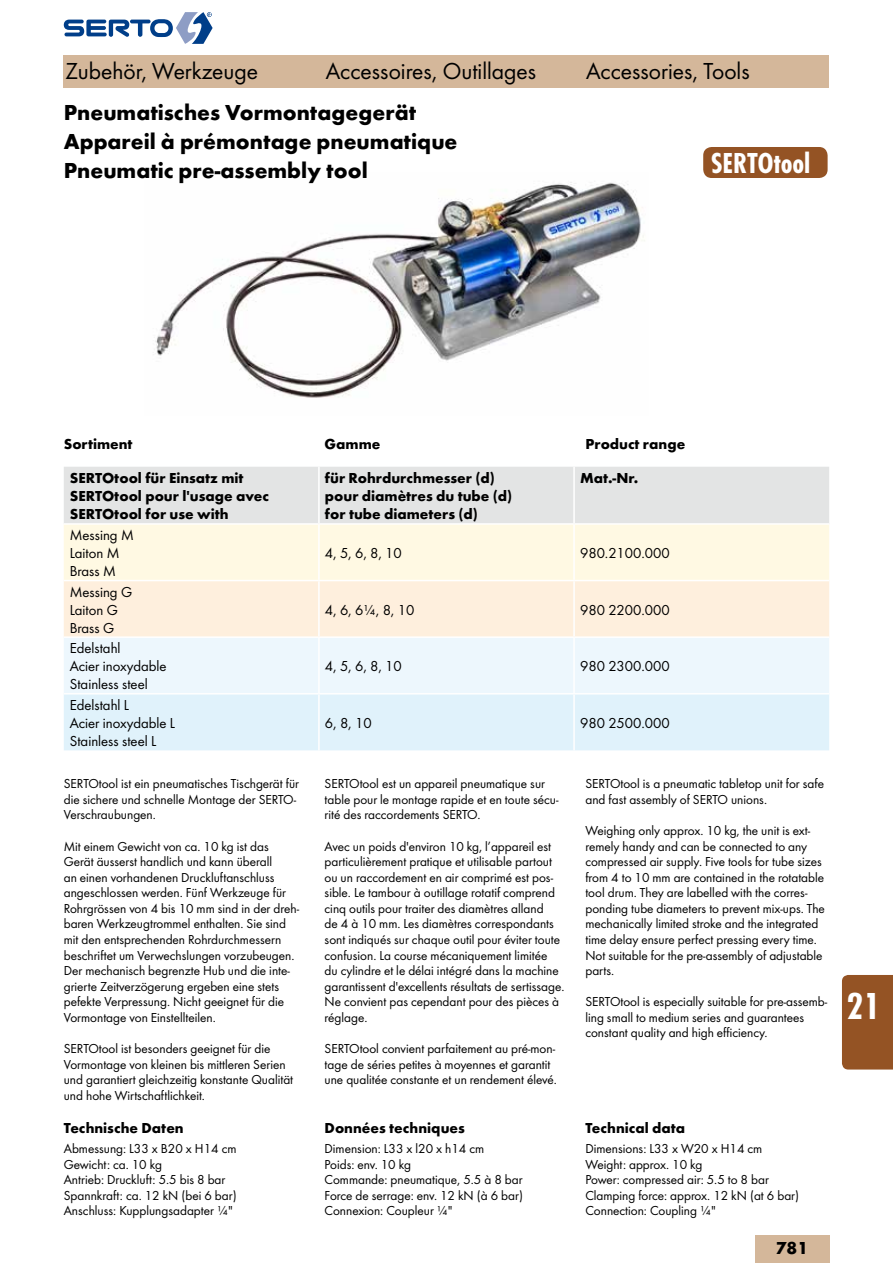
<style>
.page{position:relative;width:893px;height:1263px;background:#fff}
.page>*{position:absolute;margin:0;border:0;box-sizing:border-box;transform-origin:0 0}
.t1{font:700 39px "Futura Con";color:#fff}
.t2{font:700 30px "Futura Con";color:#fff}
.t3{font:24px "Futura Boo";color:#000}
.t4{font:700 22.5px/28.8px "Futura";color:#000}
.t5{font:700 18px "Futura";color:#000}
.t6{font:700 15px/18px "Futura";color:#000}
.t7{font:15px/18px "Futura Boo";color:#000}
.t8{font:13.5px/15.6px "Futura Boo";color:#000}
</style>
<div class="page">
<svg style="left:64px;top:12px;width:149px;height:32px"></svg>
<div style="left:64px;top:55px;width:765px;height:33px;background:#d4b79a"></div>
<img style="left:155px;top:182px;width:490px;height:216px">
<div style="left:703px;top:147px;width:125px;height:31px;background:#945324;border-radius:9px"></div>
<svg style="left:64px;top:467px;width:765px;height:283px;background:#eff1ec"></svg>
<hr style="left:318px;top:467px;width:2px;height:56px;background:#fff">
<hr style="left:573px;top:467px;width:2px;height:56px;background:#fff">
<hr style="left:64px;top:523px;width:255px;height:2px;background:#fff">
<hr style="left:319px;top:523px;width:255px;height:2px;background:#fff">
<hr style="left:318px;top:525px;width:2px;height:55px;background:#fff">
<hr style="left:574px;top:523px;width:255px;height:2px;background:#fff">
<hr style="left:573px;top:525px;width:2px;height:55px;background:#fff">
<hr style="left:64px;top:580px;width:255px;height:1px;background:#fff">
<hr style="left:319px;top:580px;width:255px;height:1px;background:#fff">
<hr style="left:318px;top:581px;width:2px;height:55px;background:#fff">
<hr style="left:574px;top:580px;width:255px;height:1px;background:#fff">
<hr style="left:573px;top:581px;width:2px;height:55px;background:#fff">
<hr style="left:64px;top:636px;width:255px;height:2px;background:#fff">
<hr style="left:319px;top:636px;width:255px;height:2px;background:#fff">
<hr style="left:318px;top:638px;width:2px;height:55px;background:#fff">
<hr style="left:574px;top:636px;width:255px;height:2px;background:#fff">
<hr style="left:573px;top:638px;width:2px;height:55px;background:#fff">
<hr style="left:64px;top:693px;width:255px;height:1px;background:#fff">
<hr style="left:319px;top:693px;width:255px;height:1px;background:#fff">
<hr style="left:318px;top:694px;width:2px;height:56px;background:#fff">
<hr style="left:574px;top:693px;width:255px;height:1px;background:#fff">
<hr style="left:573px;top:694px;width:2px;height:56px;background:#fff">
<div style="left:755px;top:1235px;width:74px;height:28px;background:#d4b79a"></div>
<div style="left:842px;top:975px;width:51px;height:94px;background:#945324"></div>
<h3 class="t3" style="left:65px;top:57px;width:194px">Zubehör, Werkzeuge</h3>
<h3 class="t3" style="left:326px;top:57px;width:212px">Accessoires, Outillages</h3>
<h3 class="t3" style="left:586px;top:57px;width:165px">Accessories, Tools</h3>
<h3 class="t4" style="left:64px;top:98px;width:395px">Pneumatisches Vormontagegerät<br>Appareil à prémontage pneumatique<br>Pneumatic pre-assembly tool</h3>
<h2 class="t2" style="left:711px;top:146px;width:101px">SERTOtool</h2>
<p class="t6" style="left:64px;top:435px;width:70px">Sortiment</p>
<p class="t6" style="left:325px;top:435px;width:57px">Gamme</p>
<p class="t6" style="left:585px;top:435px;width:101px">Product range</p>
<p class="t6" style="left:70px;top:469px;width:201px">SERTOtool für Einsatz mit<br>SERTOtool pour l'usage avec<br>SERTOtool for use with</p>
<p class="t6" style="left:325px;top:469px;width:189px">für Rohrdurchmesser (d) pour diamètres du tube (d) for tube diameters (d)</p>
<p class="t6" style="left:580px;top:469px;width:60px">Mat.-Nr.</p>
<p class="t7" style="left:70px;top:526px;width:66px">Messing M<br>Laiton M<br>Brass M</p>
<p class="t7" style="left:325px;top:544px;width:78px">4, 5, 6, 8, 10</p>
<p class="t7" style="left:580px;top:544px;width:91px">980.2100.000</p>
<p class="t7" style="left:70px;top:582px;width:64px">Messing G<br>Laiton G<br>Brass G</p>
<p class="t7" style="left:70px;top:639px;width:98px">Edelstahl<br>Acier inoxydable<br>Stainless steel</p>
<p class="t7" style="left:70px;top:696px;width:107px">Edelstahl L<br>Acier inoxydable L<br>Stainless steel L</p>
<p class="t8" style="left:64px;top:776px;width:237px">SERTOtool ist ein pneumatisches Tischgerät für die sichere und schnelle Montage der SERTO-<br>Verschraubungen.</p>
<p class="t8" style="left:64px;top:838px;width:237px">Mit einem Gewicht von ca. 10 kg ist das Gerät äusserst handlich und kann überall<br>an einen vorhandenen Druckluftanschluss angeschlossen werden. Fünf Werkzeuge für Rohrgrössen von 4 bis 10 mm sind in der dreh&shy;baren Werkzeugtrommel enthalten. Sie sind mit den entsprechenden Rohrdurchmessern beschriftet um Verwechslungen vorzubeugen.<br>Der mechanisch begrenzte Hub und die inte&shy;grierte Zeitverzögerung ergeben eine stets pefekte Verpressung. Nicht geeignet für die Vormontage von Einstellteilen.</p>
<p class="t8" style="left:64px;top:1040px;width:231px">SERTOtool ist besonders geeignet für die Vormontage von kleinen bis mittleren Serien und garantiert gleichzeitig konstante Qualität und hohe Wirtschaftlichkeit.</p>
<p class="t6" style="left:64px;top:1119px;width:121px">Technische Daten</p>
<p class="t8" style="left:64px;top:1140px;width:174px">Abmessung: L33 x B20 x H14 cm<br>Gewicht: ca. 10 kg<br>Antrieb: Druckluft: 5.5 bis 8 bar<br>Spannkraft: ca. 12 kN (bei 6 bar)<br>Anschluss: Kupplungsadapter 1/4"</p>
<p class="t7" style="left:325px;top:600px;width:91px">4, 6, 6¼, 8, 10</p>
<p class="t7" style="left:580px;top:600px;width:91px">980 2200.000</p>
<p class="t7" style="left:325px;top:657px;width:78px">4, 5, 6, 8, 10</p>
<p class="t7" style="left:580px;top:657px;width:91px">980 2300.000</p>
<p class="t7" style="left:325px;top:714px;width:48px">6, 8, 10</p>
<p class="t7" style="left:580px;top:714px;width:91px">980 2500.000</p>
<p class="t8" style="left:325px;top:776px;width:235px">SERTOtool est un appareil pneumatique sur table pour le montage rapide et en toute sécu&shy;rité des raccordements SERTO.</p>
<p class="t8" style="left:325px;top:838px;width:241px">Avec un poids d'environ 10 kg, l’appareil est particulièrement pratique et utilisable partout ou un raccordement en air comprimé est pos&shy;sible. Le tambour à outillage rotatif comprend cinq outils pour traiter des diamètres alland<br>de 4 à 10 mm. Les diamètres correspondants sont indiqués sur chaque outil pour éviter toute confusion. La course mécaniquement limitée<br>du cylindre et le délai intégré dans la machine garantissent d'excellents résultats de sertissage.<br>Ne convient pas cependant pour des pièces à réglage.</p>
<p class="t8" style="left:325px;top:1040px;width:234px">SERTOtool convient parfaitement au pré-mon&shy;tage de séries petites à moyennes et garantit une qualitée constante et un rendement élevé.</p>
<p class="t6" style="left:325px;top:1119px;width:142px">Données techniques</p>
<p class="t8" style="left:325px;top:1140px;width:200px">Dimension: L33 x l20 x h14 cm<br>Poids: env. 10 kg<br>Commande: pneumatique, 5.5 à 8 bar<br>Force de serrage: env. 12 kN (à 6 bar)<br>Connexion: Coupleur 1/4"</p>
<p class="t8" style="left:585px;top:776px;width:240px">SERTOtool is a pneumatic tabletop unit for safe and fast assembly of SERTO unions.</p>
<p class="t8" style="left:585px;top:823px;width:241px">Weighing only approx. 10 kg, the unit is ext&shy;remely handy and can be connected to any compressed air supply. Five tools for tube sizes from 4 to 10 mm are contained in the rotatable tool drum. They are labelled with the corres&shy;ponding tube diameters to prevent mix-ups. The mechanically limited stroke and the integrated time delay ensure perfect pressing every time.<br>Not suitable for the pre-assembly of adjustable parts.</p>
<p class="t8" style="left:585px;top:994px;width:243px">SERTOtool is especially suitable for pre-assemb&shy;ling small to medium series and guarantees constant quality and high efficiency.</p>
<p class="t6" style="left:585px;top:1119px;width:101px">Technical data</p>
<p class="t8" style="left:585px;top:1140px;width:215px">Dimensions: L33 x W20 x H14 cm<br>Weight: approx. 10 kg<br>Power: compressed air: 5.5 to 8 bar<br>Clamping force: approx. 12 kN (at 6 bar)<br>Connection: Coupling 1/4"</p>
<h3 class="t5" style="left:776px;top:1237px;width:34px">781</h3>
<h1 class="t1" style="left:847px;top:983px;width:35px">21</h1>
</div>
